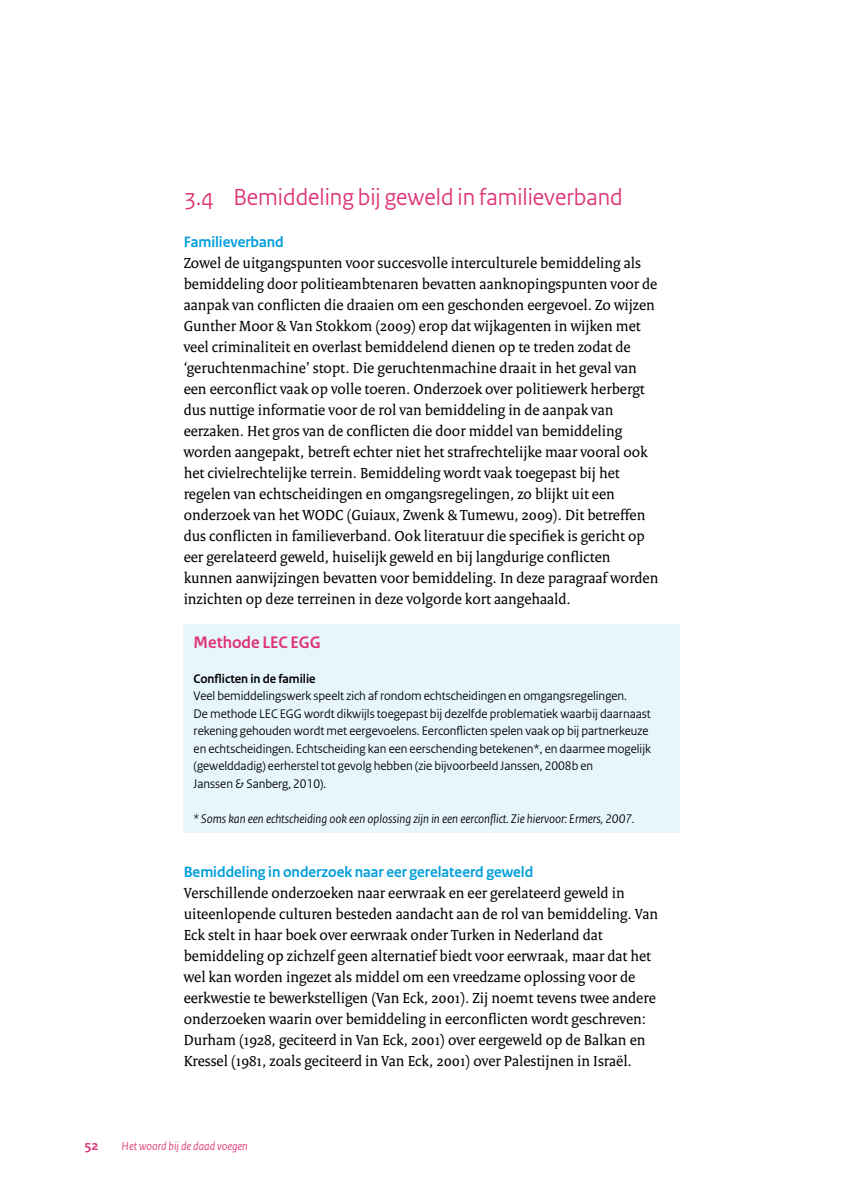
<style>
.page{position:relative;width:844px;height:1191px;background:#fff}
.page>*{position:absolute;margin:0;border:0;box-sizing:border-box;transform-origin:0 0}
.t1{font:24.5px "Rijksoverheid Sans";color:#de3476}
.t2{font:700 17.5px "Rijksoverheid Sans";color:#de3476}
.t3{font:15.75px/21px "Rijksoverheid Serif";color:#000}
.t4{font:700 15.75px "Rijksoverheid Sans";color:#009ede}
.t5{font:700 14px "Rijksoverheid Sans";color:#de3476}
.t6{font:13.12px/17.5px "Rijksoverheid Sans";color:#000}
.t7{font:italic 13.12px "Rijksoverheid Sans";color:#000}
.t8{font:700 13.12px "Rijksoverheid Sans";color:#000}
.t9{font:italic 12.25px "Rijksoverheid Sans";color:#de3476}
</style>
<div class="page">
<div style="left:184px;top:625px;width:496px;height:208px;background:#e7f6fd"></div>
<h1 class="t1" style="left:184px;top:182px;width:440px">3.4 Bemiddeling bij geweld in familieverband</h1>
<p class="t4" style="left:184px;top:233px;width:102px">Familieverband</p>
<p class="t3" style="left:184px;top:252px;width:476px">Zowel de uitgangspunten voor succesvolle interculturele bemiddeling als bemiddeling door politieambtenaren bevatten aanknopingspunten voor de aanpak van conflicten die draaien om een geschonden eergevoel. Zo wijzen Gunther Moor &amp; Van Stokkom (2009) erop dat wijkagenten in wijken met veel criminaliteit en overlast bemiddelend dienen op te treden zodat de ‘geruchtenmachine’ stopt. Die geruchtenmachine draait in het geval van een eerconflict vaak op volle toeren. Onderzoek over politiewerk herbergt dus nuttige informatie voor de rol van bemiddeling in de aanpak van eerzaken. Het gros van de conflicten die door middel van bemiddeling worden aangepakt, betreft echter niet het strafrechtelijke maar vooral ook het civielrechtelijke terrein. Bemiddeling wordt vaak toegepast bij het regelen van echtscheidingen en omgangsregelingen, zo blijkt uit een onderzoek van het WODC (Guiaux, Zwenk &amp; Tumewu, 2009). Dit betreffen dus conflicten in familieverband. Ook literatuur die specifiek is gericht op eer gerelateerd geweld, huiselijk geweld en bij langdurige conflicten kunnen aanwijzingen bevatten voor bemiddeling. In deze paragraaf worden inzichten op deze terreinen in deze volgorde kort aangehaald.</p>
<p class="t2" style="left:193px;top:632px;width:128px">Methode LEC EGG</p>
<p class="t8" style="left:193px;top:671px;width:123px">Conflicten in de familie</p>
<p class="t6" style="left:193px;top:687px;width:459px">Veel bemiddelingswerk speelt zich af rondom echtscheidingen en omgangsregelingen.<br>De methode LEC EGG wordt dikwijls toegepast bij dezelfde problematiek waarbij daarnaast rekening gehouden wordt met eergevoelens. Eerconflicten spelen vaak op bij partnerkeuze en echtscheidingen. Echtscheiding kan een eerschending betekenen*, en daarmee mogelijk (gewelddadig) eerherstel tot gevolg hebben (zie bijvoorbeeld Janssen, 2008b en<br>Janssen &amp; Sanberg, 2010).</p>
<p class="t7" style="left:193px;top:811px;width:442px">* Soms kan een echtscheiding ook een oplossing zijn in een eerconflict. Zie hiervoor: Ermers, 2007.</p>
<p class="t4" style="left:184px;top:863px;width:351px">Bemiddeling in onderzoek naar eer gerelateerd geweld</p>
<p class="t3" style="left:184px;top:882px;width:476px">Verschillende onderzoeken naar eerwraak en eer gerelateerd geweld in uiteenlopende culturen besteden aandacht aan de rol van bemiddeling. Van Eck stelt in haar boek over eerwraak onder Turken in Nederland dat bemiddeling op zichzelf geen alternatief biedt voor eerwraak, maar dat het wel kan worden ingezet als middel om een vreedzame oplossing voor de eerkwestie te bewerkstelligen (Van Eck, 2001). Zij noemt tevens twee andere onderzoeken waarin over bemiddeling in eerconflicten wordt geschreven:<br>Durham (1928, geciteerd in Van Eck, 2001) over eergeweld op de Balkan en Kressel (1981, zoals geciteerd in Van Eck, 2001) over Palestijnen in Israël.</p>
<p class="t5" style="left:84px;top:1137px;width:16px">52</p>
<p class="t9" style="left:122px;top:1139px;width:128px">Het woord bij de daad voegen</p>
</div>
